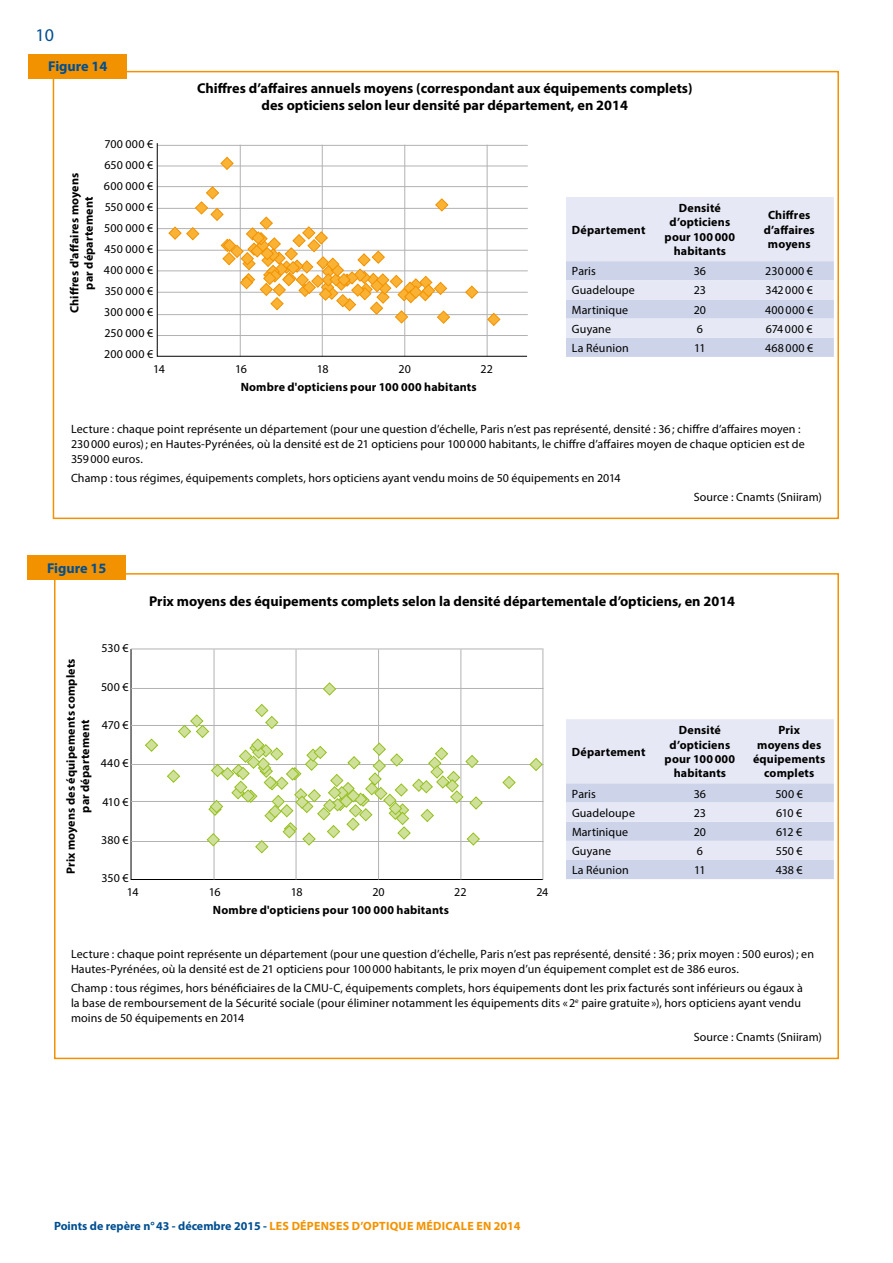
<style>
.page{position:relative;width:893px;height:1263px;background:#fff}
.page>*{position:absolute;margin:0;border:0;box-sizing:border-box;transform-origin:0 0}
.t1{font:18px "Myriad Pro";color:#004f91}
.t2{font:700 14.25px/17.1px "Myriad Pro";color:#000;text-align:center}
.t3{font:700 14.25px "Myriad Pro";color:#004f91}
.t4{font:12px/21px "Myriad Pro";letter-spacing:.01em;color:#000}
.t5{font:700 12px/14.4px "Myriad Pro";letter-spacing:.015em;color:#000;text-align:center}
.t6{font:700 12px "Myriad Pro";color:#f39200}
.s1{color:#004f91}
</style>
<div class="page">
<div style="left:53px;top:71px;width:786px;height:448px;border:2px solid #f39200"></div>
<div style="left:29px;top:54px;width:98px;height:24px;background:#f39200"></div>
<svg style="left:156px;top:143px;width:372px;height:214px"></svg>
<svg style="left:220px;top:156px;width:14px;height:14px"></svg>
<svg style="left:465px;top:285px;width:14px;height:14px"></svg>
<svg style="left:487px;top:312px;width:14px;height:14px"></svg>
<svg style="left:168px;top:186px;width:283px;height:138px"></svg>
<svg style="left:566px;top:197px;width:268px;height:160px;background:#dde1f0"></svg>
<div style="left:28px;top:555px;width:98px;height:24px;background:#f39200"></div>
<svg style="left:130px;top:648px;width:414px;height:232px"></svg>
<hr style="left:214px;top:649px;width:1px;height:230px;background:#b3b2b2">
<hr style="left:296px;top:649px;width:1px;height:230px;background:#b3b2b2">
<hr style="left:378px;top:649px;width:1px;height:230px;background:#b3b2b2">
<hr style="left:460px;top:649px;width:1px;height:230px;background:#b3b2b2">
<hr style="left:542px;top:649px;width:1px;height:230px;background:#b3b2b2">
<hr style="left:131px;top:649px;width:413px;height:1px;background:#b3b2b2">
<hr style="left:131px;top:688px;width:413px;height:1px;background:#b3b2b2">
<hr style="left:131px;top:725px;width:413px;height:1px;background:#b3b2b2">
<hr style="left:131px;top:764px;width:413px;height:1px;background:#b3b2b2">
<hr style="left:131px;top:801px;width:413px;height:1px;background:#b3b2b2">
<hr style="left:131px;top:841px;width:413px;height:1px;background:#b3b2b2">
<svg style="left:144px;top:738px;width:15px;height:14px"></svg>
<svg style="left:322px;top:682px;width:15px;height:14px"></svg>
<svg style="left:502px;top:775px;width:14px;height:14px"></svg>
<svg style="left:529px;top:757px;width:14px;height:14px"></svg>
<svg style="left:166px;top:703px;width:317px;height:151px"></svg>
<svg style="left:566px;top:719px;width:268px;height:160px;background:#dde1f0"></svg>
<h1 class="t1" style="left:36px;top:24px;width:20px">10</h1>
<p class="t3" style="left:48px;top:57px;width:61px">Figure 14</p>
<p class="t5" style="left:67px;top:313px;width:142px;rotate:-90deg">Chi res d'a aires moyens par département</p>
<p class="t4" style="left:104px;top:133px;width:51px;text-align:justify">700 000 € 650 000 € 600 000 € 550 000 € 500 000 € 450 000 € 400 000 € 350 000 € 300 000 € 250 000 € 200 000 €</p>
<p class="t2" style="left:197px;top:79px;width:497px">Chiffres d’affaires annuels moyens (correspondant aux équipements complets) des opticiens selon leur densité par département, en 2014</p>
<p class="t5" style="left:572px;top:222px;width:75px">Département</p>
<p class="t5" style="left:665px;top:200px;width:72px">Densité d’opticiens pour 100000 habitants</p>
<p class="t5" style="left:764px;top:208px;width:53px">Chiffres d’affaires moyens</p>
<p class="t4" style="left:572px;top:261px;width:25px">Paris</p>
<p class="t4" style="left:694px;top:261px;width:14px">36</p>
<p class="t4" style="left:765px;top:261px;width:49px">230000 €</p>
<p class="t4" style="left:572px;top:280px;width:65px">Guadeloupe</p>
<p class="t4" style="left:694px;top:280px;width:14px">23</p>
<p class="t4" style="left:765px;top:280px;width:49px">342000 €</p>
<p class="t4" style="left:572px;top:299px;width:58px">Martinique</p>
<p class="t4" style="left:694px;top:299px;width:14px">20</p>
<p class="t4" style="left:765px;top:299px;width:50px">400000 €</p>
<p class="t4" style="left:572px;top:318px;width:41px">Guyane</p>
<p class="t4" style="left:697px;top:318px;width:8px">6</p>
<p class="t4" style="left:766px;top:318px;width:48px">674000 €</p>
<p class="t4" style="left:572px;top:337px;width:58px">La Réunion</p>
<p class="t4" style="left:694px;top:337px;width:13px">11</p>
<p class="t4" style="left:765px;top:337px;width:50px">468000 €</p>
<p class="t4" style="left:153px;top:358px;width:13px">14</p>
<p class="t4" style="left:235px;top:358px;width:13px">16</p>
<p class="t4" style="left:317px;top:358px;width:13px">18</p>
<p class="t4" style="left:399px;top:358px;width:14px">20</p>
<p class="t4" style="left:480px;top:358px;width:14px">22</p>
<p class="t5" style="left:241px;top:379px;width:238px">Nombre d'opticiens pour 100 000 habitants</p>
<p class="t4" style="left:71px;top:421px;width:735px;line-height:15px">Lecture : chaque point représente un département (pour une question d’échelle, Paris n’est pas représenté, densité : 36; chiffre d’affaires moyen :<br>230000 euros); en Hautes-Pyrénées, où la densité est de 21 opticiens pour 100000 habitants, le chiffre d’affaires moyen de chaque opticien est de<br>359000 euros.</p>
<p class="t4" style="left:71px;top:467px;width:551px">Champ : tous régimes, équipements complets, hors opticiens ayant vendu moins de 50 équipements en 2014</p>
<p class="t4" style="left:694px;top:486px;width:130px">Source : Cnamts (Sniiram)</p>
<p class="t3" style="left:47px;top:558px;width:61px">Figure 15</p>
<p class="t2" style="left:149px;top:592px;width:588px">Prix moyens des équipements complets selon la densité départementale d’opticiens, en 2014</p>
<p class="t5" style="left:63px;top:874px;width:217px;rotate:-90deg">Prix moyens des équipements complets par département</p>
<p class="t4" style="left:102px;top:638px;width:28px">530 €</p>
<p class="t4" style="left:101px;top:676px;width:29px">500 €</p>
<p class="t4" style="left:102px;top:714px;width:28px">470 €</p>
<p class="t4" style="left:101px;top:752px;width:29px">440 €</p>
<p class="t4" style="left:102px;top:791px;width:28px">410 €</p>
<p class="t4" style="left:101px;top:829px;width:29px">380 €</p>
<p class="t4" style="left:127px;top:871px;width:13px;line-height:13.8px;text-indent:-25px">350 €<br>14</p>
<p class="t4" style="left:209px;top:881px;width:13px">16</p>
<p class="t4" style="left:291px;top:881px;width:13px">18</p>
<p class="t4" style="left:372px;top:881px;width:14px">20</p>
<p class="t4" style="left:454px;top:881px;width:14px">22</p>
<p class="t4" style="left:536px;top:881px;width:14px">24</p>
<p class="t5" style="left:213px;top:902px;width:238px">Nombre d'opticiens pour 100 000 habitants</p>
<p class="t5" style="left:572px;top:744px;width:75px">Département</p>
<p class="t5" style="left:665px;top:723px;width:72px">Densité d’opticiens pour 100000 habitants</p>
<p class="t5" style="left:753px;top:723px;width:74px">Prix<br>moyens des équipements complets</p>
<p class="t4" style="left:572px;top:783px;width:25px">Paris</p>
<p class="t4" style="left:694px;top:783px;width:14px">36</p>
<p class="t4" style="left:775px;top:783px;width:29px">500 €</p>
<p class="t4" style="left:572px;top:802px;width:65px">Guadeloupe</p>
<p class="t4" style="left:694px;top:802px;width:14px">23</p>
<p class="t4" style="left:776px;top:802px;width:28px">610 €</p>
<p class="t4" style="left:572px;top:821px;width:58px">Martinique</p>
<p class="t4" style="left:694px;top:821px;width:14px">20</p>
<p class="t4" style="left:776px;top:821px;width:27px">612 €</p>
<p class="t4" style="left:572px;top:840px;width:41px">Guyane</p>
<p class="t4" style="left:697px;top:840px;width:8px">6</p>
<p class="t4" style="left:776px;top:840px;width:28px">550 €</p>
<p class="t4" style="left:572px;top:859px;width:58px">La Réunion</p>
<p class="t4" style="left:694px;top:859px;width:13px">11</p>
<p class="t4" style="left:776px;top:859px;width:29px">438 €</p>
<p class="t4" style="left:71px;top:946px;width:744px;line-height:15px">Lecture : chaque point représente un département (pour une question d’échelle, Paris n’est pas représenté, densité : 36; prix moyen : 500 euros); en<br>Hautes-Pyrénées, où la densité est de 21 opticiens pour 100000 habitants, le prix moyen d’un équipement complet est de 386 euros.</p>
<p class="t4" style="left:71px;top:980px;width:733px;line-height:15px">Champ : tous régimes, hors bénéficiaires de la CMU-C, équipements complets, hors équipements dont les prix facturés sont inférieurs ou égaux à la base de remboursement de la Sécurité sociale (pour éliminer notamment les équipements dits «2<sup>e</sup> paire gratuite»), hors opticiens ayant vendu moins de 50 équipements en 2014</p>
<p class="t4" style="left:694px;top:1026px;width:130px">Source : Cnamts (Sniiram)</p>
<p class="t6" style="left:54px;top:1218px;width:468px"><span class="s1">Points de repère n°43 - décembre 2015 -</span> LES DÉPENSES D’OPTIQUE MÉDICALE EN 2014</p>
</div>
